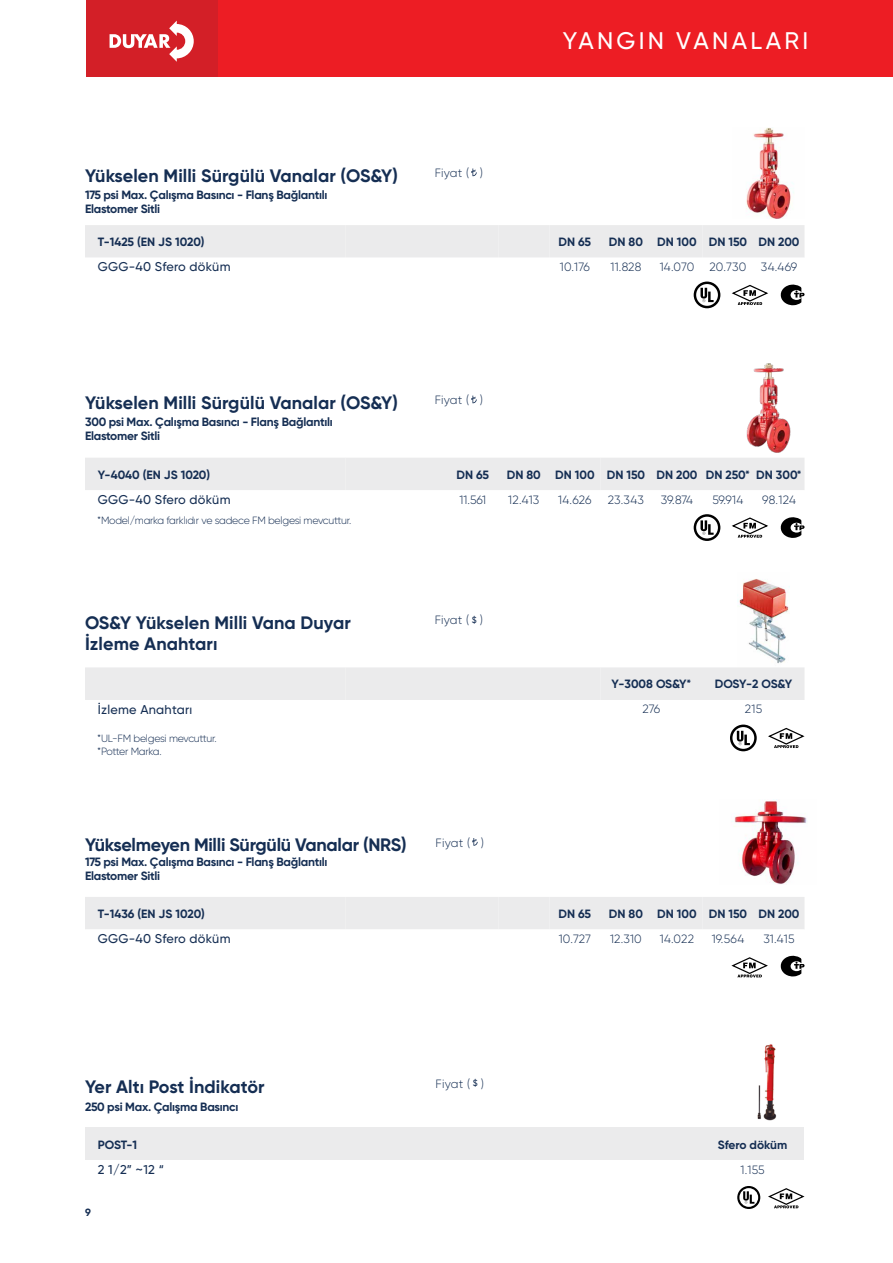
<style>
.page{position:relative;width:893px;height:1263px;background:#fff}
.page>*{position:absolute;margin:0;border:0;box-sizing:border-box;transform-origin:0 0}
.t1{font:500 24px "Gilroy";letter-spacing:.135em;color:#fff}
.t2{font:700 18px/21.6px "Gilroy";letter-spacing:.005em;color:#152e53}
.t3{font:700 18px "Gilroy";letter-spacing:-.015em;color:#152e53}
.t4{font:500 12.75px "Gilroy";letter-spacing:.02em;color:#152e53}
.t5{font:700 12px/14.4px "Gilroy";letter-spacing:-.02em;color:#152e53}
.t6{font:300 12px "Gilroy";letter-spacing:.02em;color:#152e53}
.t7{font:700 12px "Gilroy";color:#152e53}
.t8{font:300 10.5px/12.6px "Gilroy";letter-spacing:-.025em;color:#193155}
.t9{font:700 10.5px "Gilroy";color:#152e53}
.t10{font:500 9px "Gilroy";color:#152e53}
</style>
<div class="page">
<img style="left:738px;top:579px;width:52px;height:85px">
<div style="left:203px;top:0;width:690px;height:77px;background:#ed1d24"></div>
<div style="left:86px;top:0;width:132px;height:77px;background:#d31f27"></div>
<svg style="left:110px;top:21px;width:84px;height:41px"></svg>
<svg style="left:471px;top:168px;width:6px;height:8px"></svg>
<div style="left:85px;top:225px;width:719px;height:32px;background:#ebebec"></div>
<img style="left:746px;top:128px;width:48px;height:91px">
<svg style="left:781px;top:285px;width:23px;height:20px"></svg>
<svg style="left:694px;top:282px;width:26px;height:26px"></svg>
<svg style="left:731px;top:284px;width:37px;height:21px"></svg>
<svg style="left:471px;top:396px;width:6px;height:7px"></svg>
<div style="left:85px;top:458px;width:719px;height:32px;background:#ebebec"></div>
<div style="left:85px;top:667px;width:719px;height:33px;background:#ebebec"></div>
<img style="left:746px;top:363px;width:45px;height:90px">
<svg style="left:781px;top:517px;width:23px;height:21px"></svg>
<svg style="left:694px;top:514px;width:26px;height:27px"></svg>
<svg style="left:731px;top:517px;width:37px;height:21px"></svg>
<svg style="left:730px;top:724px;width:27px;height:27px"></svg>
<svg style="left:768px;top:727px;width:37px;height:21px"></svg>
<svg style="left:472px;top:838px;width:6px;height:8px"></svg>
<div style="left:85px;top:897px;width:719px;height:32px;background:#ebebec"></div>
<div style="left:85px;top:1127px;width:617px;height:33px;background:#ebebec"></div>
<div style="left:702px;top:1127px;width:102px;height:33px;background:#ebebec"></div>
<img style="left:732px;top:799px;width:75px;height:85px">
<img style="left:757px;top:1044px;width:20px;height:77px">
<svg style="left:781px;top:956px;width:23px;height:20px"></svg>
<svg style="left:731px;top:957px;width:37px;height:20px"></svg>
<svg style="left:737px;top:1186px;width:23px;height:23px"></svg>
<svg style="left:768px;top:1188px;width:37px;height:20px"></svg>
<h2 class="t2" style="left:85px;top:164px;width:314px">Yükselen Milli Sürgülü Vanalar (OS&amp;Y)</h2>
<p class="t5" style="left:85px;top:188px;width:244px">175 psi Max. Çalışma Basıncı - Flanş Bağlantılı<br>Elastomer Sitli</p>
<p class="t6" style="left:435px;top:165px;width:50px">Fiyat ( )</p>
<h1 class="t1" style="left:563px;top:26px;width:247px">YANGIN VANALARI</h1>
<p class="t7" style="left:98px;top:234px;width:108px">T-1425 (EN JS 1020)</p>
<p class="t5" style="left:559px;top:235px;width:34px">DN 65</p>
<p class="t7" style="left:609px;top:234px;width:192px">DN 80 DN 100 DN 150 DN 200</p>
<p class="t4" style="left:98px;top:259px;width:134px">GGG-40 Sfero döküm</p>
<p class="t6" style="left:560px;top:260px;width:32px">10.176</p>
<p class="t6" style="left:610px;top:260px;width:32px">11.828</p>
<p class="t6" style="left:660px;top:260px;width:36px">14.070</p>
<p class="t6" style="left:709px;top:260px;width:89px">20.730 34.469</p>
<h2 class="t2" style="left:85px;top:391px;width:314px">Yükselen Milli Sürgülü Vanalar (OS&amp;Y)</h2>
<p class="t5" style="left:85px;top:415px;width:249px">300 psi Max. Çalışma Basıncı - Flanş Bağlantılı<br>Elastomer Sitli</p>
<p class="t6" style="left:435px;top:393px;width:50px">Fiyat ( )</p>
<p class="t7" style="left:98px;top:467px;width:114px">Y-4040 (EN JS 1020)</p>
<p class="t5" style="left:457px;top:467px;width:34px">DN 65</p>
<p class="t7" style="left:507px;top:467px;width:296px">DN 80 DN 100 DN 150 DN 200 DN 250* DN 300*</p>
<p class="t4" style="left:98px;top:492px;width:134px">GGG-40 Sfero döküm</p>
<p class="t6" style="left:459px;top:492px;width:28px">11.561</p>
<p class="t6" style="left:508px;top:492px;width:33px">12.413</p>
<p class="t6" style="left:558px;top:492px;width:35px">14.626</p>
<p class="t6" style="left:608px;top:492px;width:38px">23.343</p>
<p class="t6" style="left:661px;top:492px;width:34px">39.874</p>
<p class="t6" style="left:713px;top:492px;width:32px">59.914</p>
<p class="t6" style="left:762px;top:492px;width:35px">98.124</p>
<p class="t8" style="left:97px;top:514px;width:256px">*Model/marka farklıdır ve sadece FM belgesi mevcuttur.</p>
<h2 class="t2" style="left:85px;top:611px;width:267px">OS&amp;Y Yükselen Milli Vana Duyar<br>İzleme Anahtarı</h2>
<p class="t6" style="left:435px;top:612px;width:50px">Fiyat ( )</p>
<p class="t10" style="left:472px;top:614px;width:6px">$</p>
<p class="t5" style="left:612px;top:677px;width:81px">Y-3008 OS&amp;Y*</p>
<p class="t5" style="left:715px;top:677px;width:79px">DOSY-2 OS&amp;Y</p>
<p class="t4" style="left:98px;top:701px;width:96px">İzleme Anahtarı</p>
<p class="t6" style="left:642px;top:702px;width:19px">276</p>
<p class="t6" style="left:745px;top:702px;width:19px">215</p>
<p class="t8" style="left:97px;top:732px;width:121px">*UL-FM belgesi mevcuttur. *Potter Marka.</p>
<h2 class="t3" style="left:85px;top:833px;width:323px">Yükselmeyen Milli Sürgülü Vanalar (NRS)</h2>
<p class="t5" style="left:85px;top:854px;width:244px">175 psi Max. Çalışma Basıncı - Flanş Bağlantılı<br>Elastomer Sitli</p>
<p class="t6" style="left:436px;top:835px;width:50px">Fiyat ( )</p>
<p class="t7" style="left:98px;top:906px;width:109px">T-1436 (EN JS 1020)</p>
<p class="t5" style="left:559px;top:906px;width:34px">DN 65</p>
<p class="t7" style="left:609px;top:906px;width:192px">DN 80 DN 100 DN 150 DN 200</p>
<p class="t4" style="left:98px;top:931px;width:134px">GGG-40 Sfero döküm</p>
<p class="t6" style="left:559px;top:931px;width:34px">10.727</p>
<p class="t6" style="left:610px;top:931px;width:33px">12.310</p>
<p class="t6" style="left:660px;top:931px;width:36px">14.022</p>
<p class="t6" style="left:712px;top:931px;width:34px">19.564</p>
<p class="t6" style="left:763px;top:931px;width:33px">31.415</p>
<h2 class="t2" style="left:85px;top:1076px;width:181px">Yer Altı Post İndikatör</h2>
<p class="t5" style="left:85px;top:1099px;width:155px">250 psi Max. Çalışma Basıncı</p>
<p class="t6" style="left:436px;top:1076px;width:50px">Fiyat ( )</p>
<p class="t10" style="left:473px;top:1078px;width:6px">$</p>
<p class="t5" style="left:98px;top:1137px;width:41px">POST-1</p>
<p class="t5" style="left:718px;top:1137px;width:71px">Sfero döküm</p>
<p class="t4" style="left:98px;top:1161px;width:68px">2 1/2” ~12 “</p>
<p class="t6" style="left:740px;top:1162px;width:26px">1.155</p>
<p class="t9" style="left:85px;top:1205px;width:7px">9</p>
</div>
